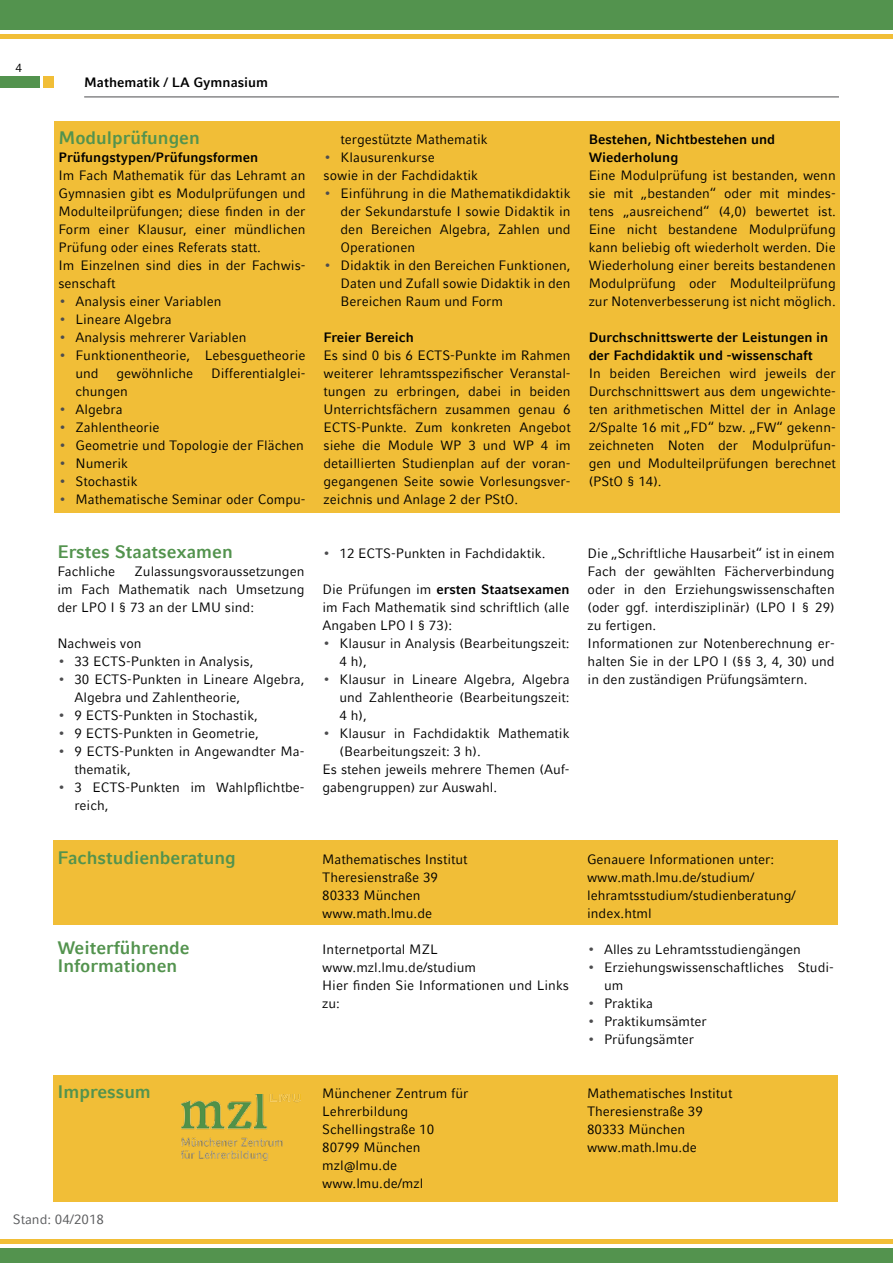
<style>
.page{position:relative;width:893px;height:1263px;background:#fff}
.page>*{position:absolute;margin:0;border:0;box-sizing:border-box;transform-origin:0 0}
.t1{font:700 18px/18px "LMU Compatil Fact";color:#53934e}
.t2{font:13.5px/18px "LMU Compatil Fact";color:#000}
.t3{font:700 13.5px/18px "LMU Compatil Fact";color:#000}
.t4{font:13.5px "LMU Compatil Fact";color:#58595b}
.t5{font:12px "LMU Compatil Fact";color:#000}
.s1{font-size:15px;color:#4d4d4f}
.s2{font-weight:700}
</style>
<div class="page">
<div style="left:53px;top:840px;width:785px;height:85px;background:#f1be37"></div>
<hr style="left:0;top:35px;width:893px;height:4px;background:#f1be37">
<hr style="left:84px;top:97px;width:755px;height:1px;background:#4d4d4f">
<div style="left:0;top:76px;width:39px;height:12px;background:#53934e"></div>
<div style="left:43px;top:76px;width:11px;height:12px;background:#f1be37"></div>
<div style="left:0;top:0;width:893px;height:30px;background:#53934e"></div>
<div style="left:54px;top:121px;width:786px;height:391px;background:#f1be37"></div>
<div style="left:0;top:1248px;width:893px;height:15px;background:#53934e"></div>
<div style="left:0;top:1239px;width:893px;height:5px;background:#f1be37"></div>
<div style="left:53px;top:1075px;width:785px;height:127px;background:#f1be37"></div>
<img style="left:182px;top:1095px;width:118px;height:66px">
<p class="t5" style="left:16px;top:61px;width:8px">4</p>
<p class="t3" style="left:84px;top:73px;width:185px">Mathematik / LA Gymnasium</p>
<h1 class="t1" style="left:58px;top:129px;width:143px">Modulprüfungen</h1>
<p class="t3" style="left:58px;top:148px;width:201px">Prüfungstypen/Prüfungsformen</p>
<p class="t2" style="left:58px;top:166px;width:249px">Im Fach Mathematik für das Lehramt an Gymnasien gibt es Modulprüfungen und Modulteilprüfungen; diese finden in der Form einer Klausur, einer mündlichen Prüfung oder eines Referats statt.<br>Im Einzelnen sind dies in der Fachwis&shy;senschaft</p>
<p class="t2" style="left:58px;top:292px;width:165px"><span class="s1">•</span> Analysis einer Variablen</p>
<p class="t2" style="left:58px;top:310px;width:115px"><span class="s1">•</span> Lineare Algebra</p>
<p class="t2" style="left:58px;top:328px;width:190px"><span class="s1">•</span> Analysis mehrerer Variablen</p>
<p class="t2" style="left:75px;top:346px;width:232px;text-indent:-17px"><span class="s1">•</span> Funktionentheorie, Lebesguetheorie und</p>
<p class="t2" style="left:116px;top:364px;width:78px">gewöhnliche</p>
<p class="t2" style="left:211px;top:364px;width:96px">Differentialglei-</p>
<p class="t2" style="left:75px;top:382px;width:54px">chungen</p>
<p class="t2" style="left:58px;top:400px;width:66px"><span class="s1">•</span> Algebra</p>
<p class="t2" style="left:58px;top:418px;width:103px"><span class="s1">•</span> Zahlentheorie</p>
<p class="t2" style="left:58px;top:436px;width:247px"><span class="s1">•</span> Geometrie und Topologie der Flächen</p>
<p class="t2" style="left:58px;top:454px;width:71px"><span class="s1">•</span> Numerik</p>
<p class="t2" style="left:58px;top:472px;width:81px"><span class="s1">•</span> Stochastik</p>
<p class="t2" style="left:58px;top:490px;width:249px"><span class="s1">•</span> Mathematische Seminar oder Compu-</p>
<h1 class="t1" style="left:57px;top:543px;width:177px">Erstes Staatsexamen</h1>
<p class="t2" style="left:57px;top:562px;width:59px">Fachliche</p>
<p class="t2" style="left:57px;top:562px;width:249px;text-align:justify;text-indent:77px">Zulassungsvoraussetzungen im Fach Mathematik nach Umsetzung der LPO I § 73 an der LMU sind:</p>
<p class="t2" style="left:57px;top:634px;width:86px">Nachweis von</p>
<p class="t2" style="left:57px;top:652px;width:198px"><span class="s1">•</span> 33 ECTS-Punkten in Analysis,</p>
<p class="t2" style="left:74px;top:670px;width:232px;text-indent:-17px"><span class="s1">•</span> 30 ECTS-Punkten in Lineare Algebra,<br>Algebra und Zahlentheorie,</p>
<p class="t2" style="left:57px;top:706px;width:202px"><span class="s1">•</span> 9 ECTS-Punkten in Stochastik,</p>
<p class="t2" style="left:57px;top:724px;width:203px"><span class="s1">•</span> 9 ECTS-Punkten in Geometrie,</p>
<p class="t2" style="left:74px;top:742px;width:232px;text-indent:-17px"><span class="s1">•</span> 9 ECTS-Punkten in Angewandter Ma&shy;thematik,</p>
<p class="t2" style="left:74px;top:778px;width:232px;text-indent:-17px"><span class="s1">•</span> 3 ECTS-Punkten im Wahlpflichtbe&shy;reich,</p>
<p class="t2" style="left:341px;top:130px;width:149px">tergestützte Mathematik</p>
<p class="t2" style="left:324px;top:148px;width:156px"><span class="s1">•</span> Klausurenkurse<br>sowie in der Fachdidaktik</p>
<p class="t2" style="left:341px;top:184px;width:232px;text-align:justify;text-indent:-17px"><span class="s1">•</span> Einführung in die Mathematikdidaktik der Sekundarstufe I sowie Didaktik in den Bereichen Algebra, Zahlen und Operationen</p>
<p class="t2" style="left:341px;top:256px;width:232px;text-align:justify;text-indent:-17px"><span class="s1">•</span> Didaktik in den Bereichen Funktionen, Daten und Zufall sowie Didaktik in den Bereichen Raum und Form</p>
<p class="t3" style="left:324px;top:328px;width:92px">Freier Bereich</p>
<p class="t2" style="left:324px;top:346px;width:249px;text-align:justify">Es sind 0 bis 6 ECTS-Punkte im Rahmen weiterer lehramtsspezifischer Veranstal&shy;tungen zu erbringen, dabei in beiden Unterrichtsfächern zusammen genau 6<br>ECTS-Punkte. Zum konkreten Angebot siehe die Module WP 3 und WP 4 im detaillierten Studienplan auf der voran&shy;gegangenen Seite sowie Vorlesungsver&shy;zeichnis und Anlage 2 der PStO.</p>
<p class="t2" style="left:322px;top:544px;width:224px"><span class="s1">•</span> 12 ECTS-Punkten in Fachdidaktik.</p>
<p class="t2" style="left:322px;top:580px;width:249px;text-align:justify">Die Prüfungen im <span class="s2">ersten Staatsexamen </span>im Fach Mathematik sind schriftlich (alle Angaben LPO I § 73):</p>
<p class="t2" style="left:339px;top:634px;width:232px;text-indent:-17px"><span class="s1">•</span> Klausur in Analysis (Bearbeitungszeit:<br>4 h),</p>
<p class="t2" style="left:339px;top:670px;width:232px;text-align:justify;text-indent:-17px"><span class="s1">•</span> Klausur in Lineare Algebra, Algebra und Zahlentheorie (Bearbeitungszeit:<br>4 h),</p>
<p class="t2" style="left:322px;top:724px;width:249px"><span class="s1">•</span> Klausur in Fachdidaktik Mathematik</p>
<p class="t2" style="left:339px;top:742px;width:143px">(Bearbeitungszeit: 3 h).</p>
<p class="t2" style="left:322px;top:760px;width:249px">Es stehen jeweils mehrere Themen (Auf-</p>
<p class="t2" style="left:322px;top:778px;width:176px">gabengruppen) zur Auswahl.</p>
<p class="t3" style="left:589px;top:130px;width:188px">Bestehen, Nichtbestehen und<br>Wiederholung</p>
<p class="t2" style="left:589px;top:166px;width:249px;text-align:justify">Eine Modulprüfung ist bestanden, wenn sie mit „bestanden“ oder mit mindes&shy;tens „ausreichend“ (4,0) bewertet ist.<br>Eine nicht bestandene Modulprüfung kann beliebig oft wiederholt werden. Die Wiederholung einer bereits bestandenen Modulprüfung oder Modulteilprüfung zur Notenverbesserung ist nicht möglich.</p>
<p class="t3" style="left:589px;top:328px;width:241px">Durchschnittswerte der Leistungen in der Fachdidaktik und -wissenschaft</p>
<p class="t2" style="left:589px;top:364px;width:249px;text-align:justify">In beiden Bereichen wird jeweils der Durchschnittswert aus dem ungewichte&shy;ten arithmetischen Mittel der in Anlage 2/Spalte 16 mit „FD“ bzw. „FW“ gekenn&shy;zeichneten Noten der Modulprüfun&shy;gen und Modulteilprüfungen berechnet (PStO § 14).</p>
<p class="t2" style="left:588px;top:544px;width:249px">Die „Schriftliche Hausarbeit“ ist in einem Fach der gewählten Fächerverbindung oder in den Erziehungswissenschaften (oder ggf. interdisziplinär) (LPO I § 29) zu fertigen.<br>Informationen zur Notenberechnung er&shy;halten Sie in der LPO I (§§ 3, 4, 30) und in den zuständigen Prüfungsämtern.</p>
<h1 class="t1" style="left:57px;top:849px;width:180px">Fachstudienberatung</h1>
<p class="t2" style="left:322px;top:850px;width:147px">Mathematisches Institut<br>Theresienstraße 39<br>80333 München www.math.lmu.de</p>
<p class="t2" style="left:587px;top:850px;width:210px">Genauere Informationen unter: www.math.lmu.de/studium/ lehramtsstudium/studienberatung/ index.html</p>
<h1 class="t1" style="left:57px;top:939px;width:134px">Weiterführende<br>Informationen</h1>
<p class="t2" style="left:322px;top:940px;width:248px">Internetportal MZL www.mzl.lmu.de/studium<br>Hier finden Sie Informationen und Links zu:</p>
<p class="t2" style="left:587px;top:940px;width:215px"><span class="s1">•</span> Alles zu Lehramtsstudiengängen</p>
<p class="t2" style="left:604px;top:958px;width:231px;text-indent:-17px"><span class="s1">•</span> Erziehungswissenschaftliches Studi&shy;um</p>
<p class="t2" style="left:587px;top:994px;width:68px"><span class="s1">•</span> Praktika</p>
<p class="t2" style="left:587px;top:1012px;width:121px"><span class="s1">•</span> Praktikumsämter</p>
<p class="t2" style="left:587px;top:1030px;width:109px"><span class="s1">•</span> Prüfungsämter</p>
<h1 class="t1" style="left:57px;top:1083px;width:95px">Impressum</h1>
<p class="t2" style="left:322px;top:1084px;width:148px">Münchener Zentrum für<br>Lehrerbildung<br>Schellingstraße 10<br>80799 München mzl@lmu.de www.lmu.de/mzl</p>
<p class="t2" style="left:587px;top:1084px;width:147px">Mathematisches Institut<br>Theresienstraße 39<br>80333 München www.math.lmu.de</p>
<p class="t4" style="left:13px;top:1211px;width:93px">Stand: 04/2018</p>
</div>
